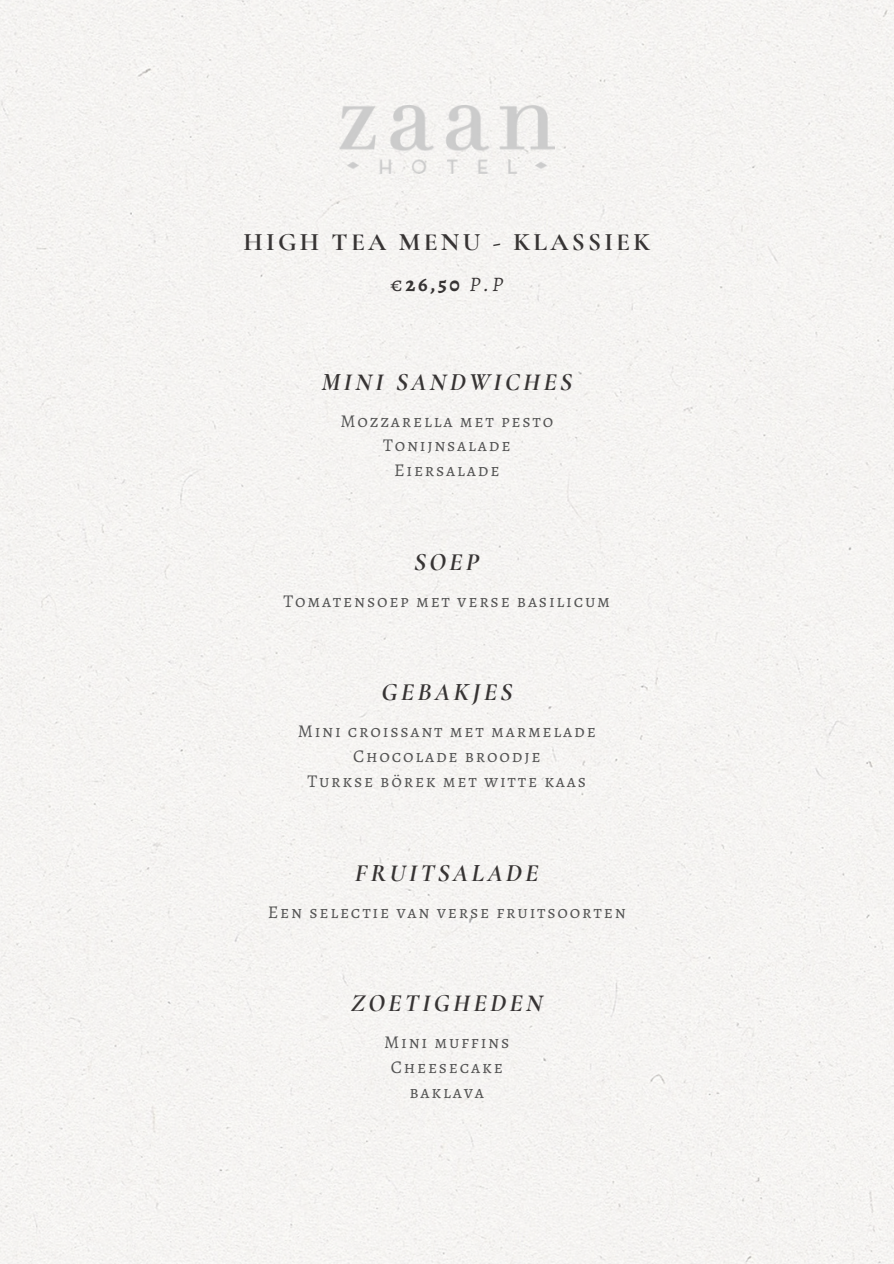
<style>
.page{position:relative;width:894px;height:1264px;background:#fff}
.page>*{position:absolute;margin:0;border:0;box-sizing:border-box;transform-origin:0 0}
.t1{font:italic 700 25.2px "Cormorant Garamond";letter-spacing:.13em;color:#373434}
.t2{font:700 25.2px "Cormorant Garamond";letter-spacing:.13em;color:#373434}
.t3{font:700 20.7px "Alegreya SC";color:#373434}
.t4{font:18px "Alegreya SC";letter-spacing:.1em;color:#545454}
.s1{font-weight:400}
.s2{font-weight:400;font-style:italic}
</style>
<div class="page">
<div style="left:0;top:0;width:893px;height:1263px;background:#f5f4f2"></div>
<img style="left:339px;top:105px;width:215px;height:69px">
<h1 class="t2" style="left:243px;top:227px;width:408px">HIGH TEA MENU - KLASSIEK</h1>
<p class="t3" style="left:390px;top:270px;width:114px"><span class="s1">€</span>26,50 <span class="s2">P.P</span></p>
<h2 class="t1" style="left:321px;top:366px;width:252px">MINI SANDWICHES</h2>
<p class="t4" style="left:340px;top:408px;width:214px">Mozzarella met pesto</p>
<p class="t4" style="left:383px;top:433px;width:129px">Tonijnsalade</p>
<h1 class="t4" style="left:394px;top:458px;width:107px">Eiersalade</h1>
<p class="t1" style="left:414px;top:546px;width:66px">SOEP</p>
<p class="t4" style="left:283px;top:588px;width:328px">Tomatensoep met verse basilicum</p>
<p class="t1" style="left:381px;top:677px;width:132px">GEBAKJES</p>
<h1 class="t4" style="left:297px;top:719px;width:299px">Mini croissant met marmelade</h1>
<p class="t4" style="left:353px;top:744px;width:189px">Chocolade broodje</p>
<h1 class="t4" style="left:307px;top:768px;width:280px">Turkse börek met witte kaas</h1>
<p class="t1" style="left:355px;top:857px;width:185px">FRUITSALADE</p>
<p class="t4" style="left:268px;top:899px;width:359px">Een selectie van verse fruitsoorten</p>
<p class="t1" style="left:351px;top:988px;width:193px">ZOETIGHEDEN</p>
<h1 class="t4" style="left:384px;top:1030px;width:127px">Mini muffins</h1>
<p class="t4" style="left:390px;top:1054px;width:114px">Cheesecake</p>
<h1 class="t4" style="left:409px;top:1079px;width:76px">baklava</h1>
</div>
